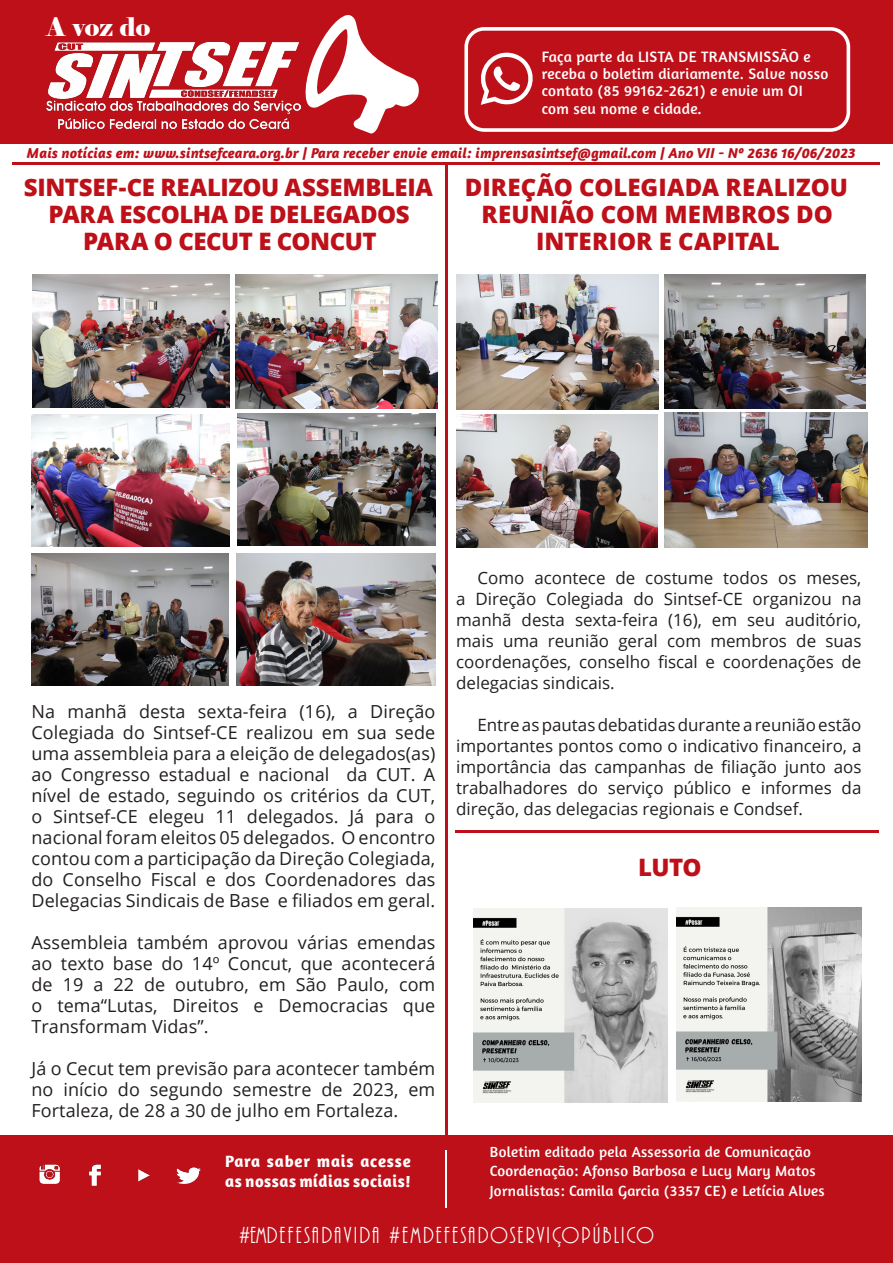
<style>
.page{position:relative;width:893px;height:1263px;background:#fff}
.page>*{position:absolute;margin:0;border:0;box-sizing:border-box;transform-origin:0 0}
.t1{font:25.65px "Elephant";color:#fff}
.t2{font:800 24px/27px "Open Sans";letter-spacing:-.01em;color:#bd1019;text-align:center}
.t3{font:24px "ARBONNIE";letter-spacing:.09em;color:#fff}
.t4{font:18px/21px "Open Sans";letter-spacing:.005em;color:#231f20;text-align:justify}
.t5{font:16.95px/21px "Open Sans";color:#231f20;text-align:justify}
.t6{font:700 16.8px/20.1px "Amaranth";letter-spacing:.03em;color:#fff}
.t7{font:15.3px/17.4px "Amaranth";letter-spacing:.02em;color:#fff}
.t8{font:15px "Amaranth";letter-spacing:.02em;color:#fff}
.t9{font:italic 700 14.7px "Amaranth";letter-spacing:.01em;color:#bd1019}
</style>
<div class="page">
<div style="left:0;top:0;width:893px;height:144px;background:#bd1019"></div>
<svg style="left:305px;top:15px;width:114px;height:119px"></svg>
<div style="left:0;top:1136px;width:893px;height:127px;background:#bd1019"></div>
<img style="left:46px;top:42px;width:254px;height:86px">
<hr style="left:12px;top:162px;width:867px;height:2px;background:#bd1019">
<hr style="left:445px;top:1150px;width:2px;height:57px;background:#fff">
<img style="left:39px;top:1164px;width:162px;height:22px">
<div style="left:464px;top:27px;width:386px;height:105px;border:4px solid #fff;border-radius:18px"></div>
<svg style="left:480px;top:53px;width:53px;height:52px"></svg>
<hr style="left:446px;top:163px;width:2px;height:978px;background:#bd1019">
<hr style="left:455px;top:830px;width:424px;height:2px;background:#bd1019">
<img style="left:473px;top:908px;width:194px;height:194px">
<img style="left:676px;top:907px;width:186px;height:194px">
<img style="left:32px;top:274px;width:197px;height:133px">
<img style="left:236px;top:274px;width:201px;height:134px">
<img style="left:32px;top:415px;width:197px;height:131px">
<img style="left:238px;top:414px;width:197px;height:131px">
<img style="left:237px;top:553px;width:198px;height:133px">
<img style="left:31px;top:553px;width:198px;height:132px">
<img style="left:456px;top:274px;width:203px;height:135px">
<img style="left:664px;top:413px;width:203px;height:135px">
<img style="left:664px;top:274px;width:202px;height:134px">
<img style="left:457px;top:415px;width:200px;height:133px">
<p class="t1" style="left:46px;top:11px;width:105px">A voz do</p>
<p class="t7" style="left:542px;top:47px;width:288px">Faça parte da LISTA DE TRANSMISSÃO e receba o boletim diariamente. Salve nosso contato (85 99162-2621) e envie um OI com seu nome e cidade.</p>
<p class="t9" style="left:27px;top:144px;width:830px">Mais notícias em: www.sintsefceara.org.br | Para receber envie email: imprensasintsef@gmail.com | Ano VII - Nº 2636 16/06/2023</p>
<p class="t2" style="left:24px;top:173px;width:411px">SINTSEF-CE REALIZOU ASSEMBLEIA<br>PARA ESCOLHA DE DELEGADOS<br>PARA O CECUT E CONCUT</p>
<p class="t2" style="left:465px;top:173px;width:384px">DIREÇÃO COLEGIADA REALIZOU<br>REUNIÃO COM MEMBROS DO<br>INTERIOR E CAPITAL</p>
<p class="t4" style="left:32px;top:700px;width:405px">Na manhã desta sexta-feira (16), a Direção Colegiada do Sintsef-CE realizou em sua sede uma assembleia para a eleição de delegados(as) ao Congresso estadual e nacional da CUT. A nível de estado, seguindo os critérios da CUT, o Sintsef-CE elegeu 11 delegados. Já para o nacional foram eleitos 05 delegados. O encontro contou com a participação da Direção Colegiada, do Conselho Fiscal e dos Coordenadores das Delegacias Sindicais de Base e filiados em geral.</p>
<p class="t4" style="left:32px;top:931px;width:405px">Assembleia também aprovou várias emendas ao texto base do 14º Concut, que acontecerá de 19 a 22 de outubro, em São Paulo, com o tema“Lutas, Direitos e Democracias que Transformam Vidas”.</p>
<p class="t4" style="left:32px;top:1057px;width:405px">Já o Cecut tem previsão para acontecer também no início do segundo semestre de 2023, em Fortaleza, de 28 a 30 de julho em Fortaleza.</p>
<p class="t6" style="left:225px;top:1150px;width:187px">Para saber mais acesse as nossas mídias sociais!</p>
<p class="t5" style="left:456px;top:567px;width:407px;text-indent:21px">Como acontece de costume todos os meses, a Direção Colegiada do Sintsef-CE organizou na manhã desta sexta-feira (16), em seu auditório, mais uma reunião geral com membros de suas coordenações, conselho fiscal e coordenações de delegacias sindicais.</p>
<p class="t5" style="left:456px;top:714px;width:407px;text-indent:21px">Entre as pautas debatidas durante a reunião estão importantes pontos como o indicativo financeiro, a importância das campanhas de filiação junto aos trabalhadores do serviço público e informes da direção, das delegacias regionais e Condsef.</p>
<p class="t2" style="left:638px;top:853px;width:65px">LUTO</p>
<p class="t8" style="left:490px;top:1143px;width:323px">Boletim editado pela Assessoria de Comunicação</p>
<p class="t8" style="left:490px;top:1162px;width:327px">Coordenação: Afonso Barbosa e Lucy Mary Matos</p>
<p class="t8" style="left:490px;top:1182px;width:336px">Jornalistas: Camila Garcia (3357 CE) e Letícia Alves</p>
<p class="t3" style="left:239px;top:1223px;width:416px">#EMDEFESADAVIDA #EMDEFESADOSERVIÇOPÚBLICO</p>
</div>
